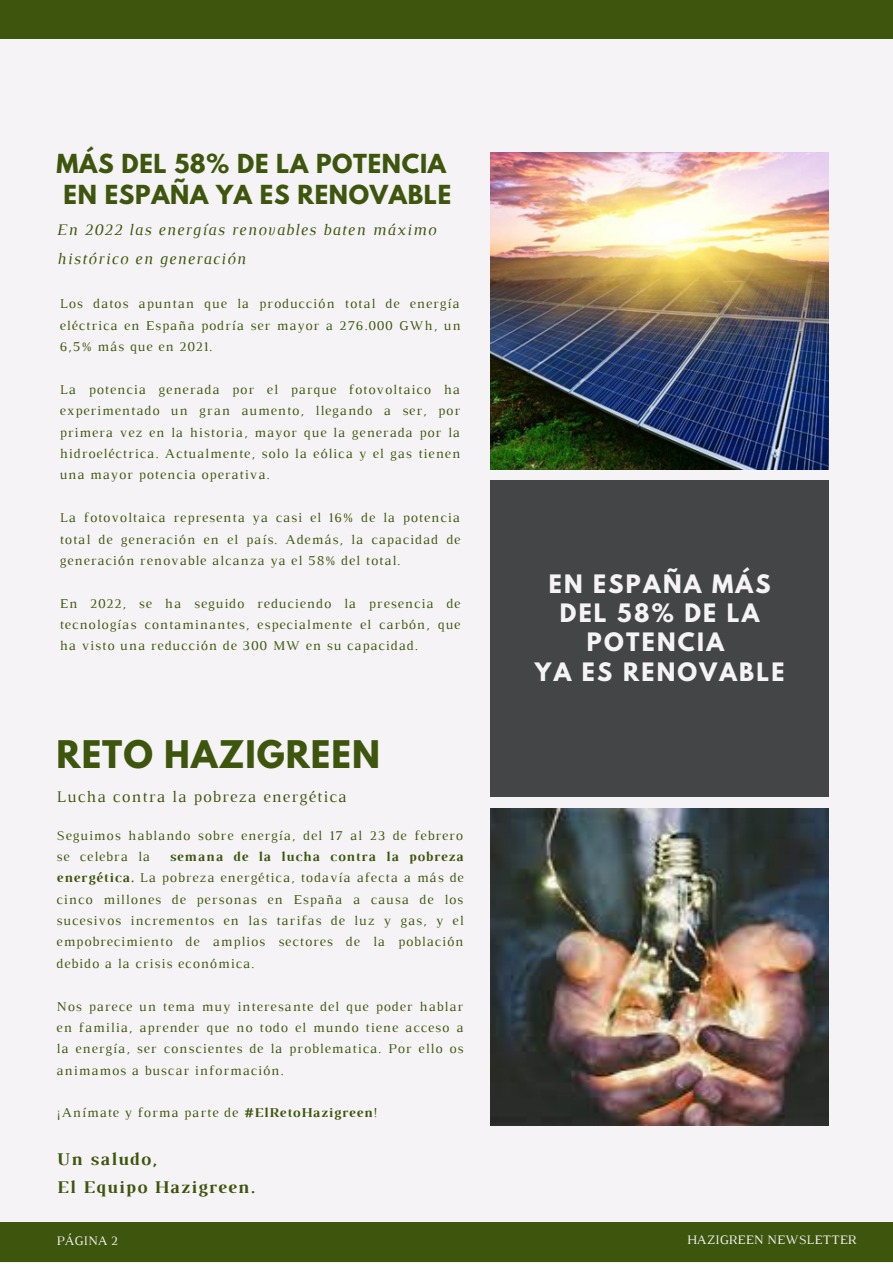
<style>
.page{position:relative;width:893px;height:1264px;background:#fff}
.page>*{position:absolute;margin:0;border:0;box-sizing:border-box;transform-origin:0 0}
.t1{font:700 33.75px "League Spartan";letter-spacing:.03em;color:#3d550c}
.t2{font:700 23.25px/31.5px "League Spartan";letter-spacing:.03em;color:#3d550c;text-align:center}
.t3{font:700 22.5px/29.2px "League Spartan";letter-spacing:.1em;color:#f5f3f5;text-align:center}
.t4{font:700 18.3px/28px "Luthier";letter-spacing:.07em;color:#3d550c}
.t5{font:italic 16.5px/29.2px "Luthier";letter-spacing:.07em;color:#3d550c}
.t6{font:16.5px "Luthier";letter-spacing:.07em;color:#3d550c}
.t7{font:13.8px/21.3px "Luthier";letter-spacing:.07em;color:#3d550c;text-align:justify}
.t8{font:13.2px "Luthier";color:#f5f3f5}
.s1{font-weight:700}
</style>
<div class="page">
<div style="left:0;top:0;width:892px;height:1262px;background:#f5f3f5"></div>
<div style="left:0;top:1222px;width:892px;height:40px;background:#3d550c"></div>
<div style="left:0;top:0;width:892px;height:39px;background:#3d550c"></div>
<div style="left:490px;top:481px;width:338px;height:316px;background:#444547"></div>
<img style="left:490px;top:808px;width:338px;height:317px">
<img style="left:490px;top:152px;width:338px;height:317px">
<h2 class="t2" style="left:57px;top:150px;width:396px">MÁS DEL 58% DE LA POTENCIA<br>EN ESPAÑA YA ES RENOVABLE</h2>
<p class="t5" style="left:57px;top:216px;width:381px">En 2022 las energías renovables baten máximo histórico en generación</p>
<p class="t7" style="left:60px;top:294px;width:402px">Los datos apuntan que la producción total de energía eléctrica en España podría ser mayor a 276.000 GWh, un 6,5% más que en 2021.</p>
<p class="t7" style="left:60px;top:380px;width:402px">La potencia generada por el parque fotovoltaico ha experimentado un gran aumento, llegando a ser, por primera vez en la historia, mayor que la generada por la hidroeléctrica. Actualmente, solo la eólica y el gas tienen una mayor potencia operativa.</p>
<p class="t7" style="left:60px;top:508px;width:402px">La fotovoltaica representa ya casi el 16% de la potencia total de generación en el país. Además, la capacidad de generación renovable alcanza ya el 58% del total.</p>
<p class="t7" style="left:60px;top:593px;width:402px">En 2022, se ha seguido reduciendo la presencia de tecnologías contaminantes, especialmente el carbón, que ha visto una reducción de 300 MW en su capacidad.</p>
<h1 class="t1" style="left:57px;top:738px;width:325px">RETO HAZIGREEN</h1>
<p class="t6" style="left:57px;top:791px;width:292px">Lucha contra la pobreza energética</p>
<p class="t7" style="left:57px;top:825px;width:408px">Seguimos hablando sobre energía, del 17 al 23 de febrero se celebra la</p>
<p class="t7" style="left:57px;top:846px;width:408px;text-indent:113px"><span class="s1">semana de la lucha contra la pobreza energética.</span> La pobreza energética, todavía afecta a más de cinco millones de personas en España a causa de los sucesivos incrementos en las tarifas de luz y gas, y el empobrecimiento de amplios sectores de la población debido a la crisis económica.</p>
<p class="t7" style="left:57px;top:996px;width:408px">Nos parece un tema muy interesante del que poder hablar en familia, aprender que no todo el mundo tiene acceso a la energía, ser conscientes de la problematica. Por ello os animamos a buscar información.</p>
<p class="t7" style="left:57px;top:1103px;width:322px">¡Anímate y forma parte de <span class="s1">#ElRetoHazigreen</span>!</p>
<h3 class="t4" style="left:57px;top:1145px;width:200px">Un saludo,<br>El Equipo Hazigreen.</h3>
<h3 class="t3" style="left:535px;top:572px;width:251px">EN ESPAÑA MÁS<br>DEL 58% DE LA<br>POTENCIA<br>YA ES RENOVABLE</h3>
<p class="t8" style="left:57px;top:1236px;width:63px">PÁGINA 2</p>
<p class="t8" style="left:687px;top:1235px;width:171px">HAZIGREEN NEWSLETTER</p>
</div>
